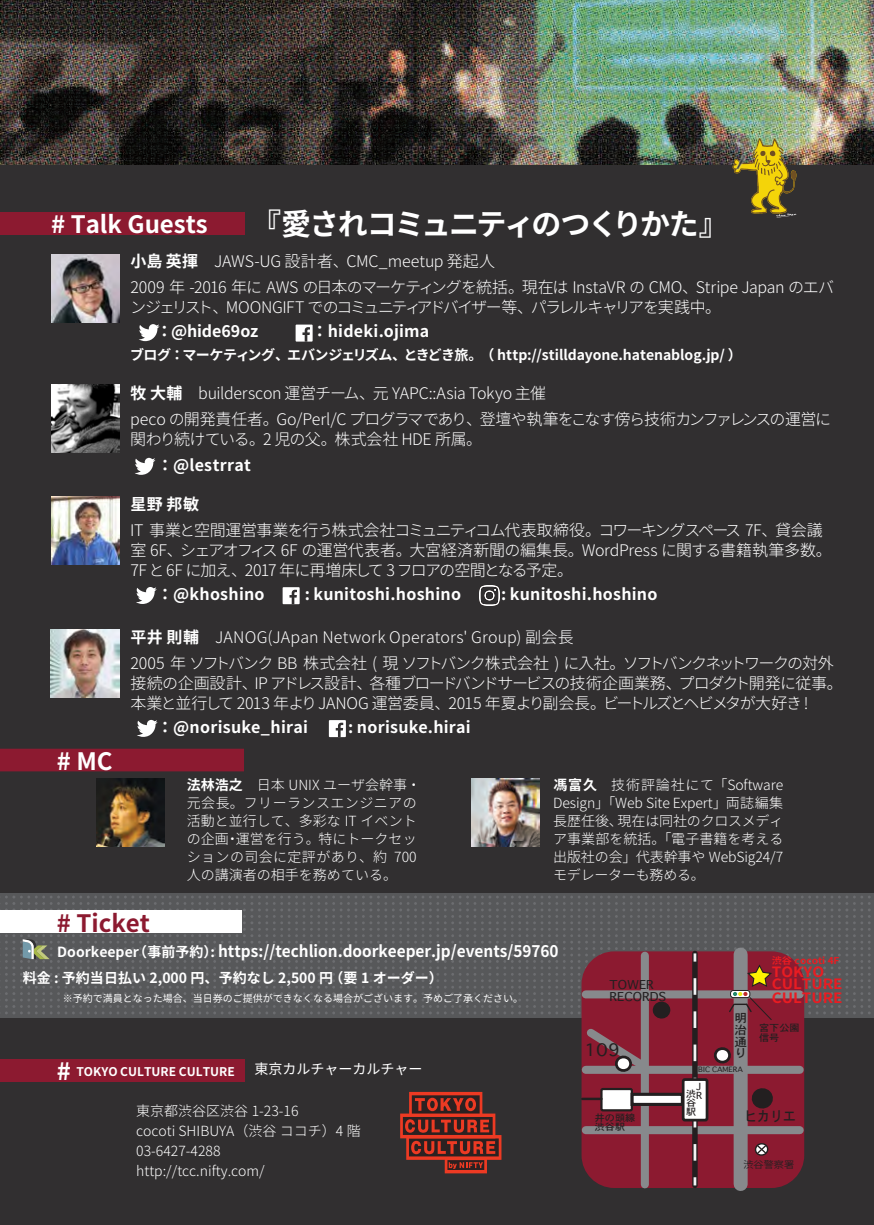
<style>
.page{position:relative;width:874px;height:1225px;background:#fff}
.page>*{position:absolute;margin:0;border:0;box-sizing:border-box;transform-origin:0 0}
.t1{font:700 30px "Noto Sans CJ Kjp";letter-spacing:-.075em;color:#fff}
.t2{font:700 24px "Noto Sans CJ Kjp";color:#fff}
.t3{font:700 24px "Noto Sans CJ Kjp";color:#8c1a30}
.t4{font:16.6px "Osaka";color:#231f20;scale:1.07 1}
.t5{font:300 16px/20px "Noto Sans CJ Kjp";letter-spacing:-.035em;color:#fff}
.t6{font:700 16px "Noto Sans CJ Kjp";letter-spacing:.015em;color:#fff}
.t7{font:300 16px/26px "Noto Sans CJ Kjp";color:#fff}
.t8{font:700 16px "Noto Sans CJ Kjp";letter-spacing:.015em;color:#fff;scale:.96 1}
.t9{font:300 16px "Noto Sans CJ Kjp";letter-spacing:-.1em;color:#fff}
.t10{font:700 14.2px/11.8px "Noto Sans CJ Kjp";color:#e91c22;scale:1.07 1}
.t11{font:14.2px "Osaka";color:#231f20;scale:.91 1}
.t12{font:300 14px/18px "Noto Sans CJ Kjp";color:#fff}
.t13{font:700 14px "Noto Sans CJ Kjp";color:#fff}
.t14{font:14px "Noto Sans CJ Kjp";color:#fff}
.t15{font:700 12px "Noto Sans CJ Kjp";color:#fff}
.t16{font:11.8px/11.8px "Osaka";color:#231f20;scale:1.07 1}
.t17{font:10px "Noto Sans CJ Kjp";color:#fff}
.t18{font:9.4px/8px "Osaka";color:#231f20;scale:1.07 1}
.t19{font:700 9.4px "Noto Sans CJ Kjp";color:#e91c22;scale:1.08 1}
.t20{font:9.4px "Koz Go Pr 6 N";color:#231f20;scale:1.07 1}
.t21{font:7px "Osaka";color:#231f20;scale:1.07 1}
.s1{font-weight:700}
.s2{font-size:14px}
.s3{font-size:24px}
</style>
<div class="page">
<div style="left:0;top:0;width:873px;height:1225px;background:#312f30"></div>
<img style="left:0;top:0;width:873px;height:164px">
<svg style="left:0;top:893px;width:870px;height:125px;fill:#57585a"></svg>
<img style="left:732px;top:138px;width:64px;height:80px">
<img style="left:730px;top:151px;width:18px;height:22px">
<img style="left:96px;top:778px;width:68px;height:68px">
<svg style="left:23px;top:939px;width:27px;height:20px"></svg>
<svg style="left:135px;top:458px;width:20px;height:17px"></svg>
<svg style="left:139px;top:324px;width:20px;height:17px"></svg>
<div style="left:0;top:212px;width:244px;height:23px;background:#8c1a30"></div>
<div style="left:0;top:1059px;width:244px;height:22px;background:#8c1a30"></div>
<div style="left:0;top:910px;width:241px;height:23px;background:#fff"></div>
<div style="left:0;top:748px;width:244px;height:23px;background:#8c1a30"></div>
<img style="left:471px;top:778px;width:68px;height:68px">
<img style="left:51px;top:385px;width:68px;height:68px">
<svg style="left:400px;top:1092px;width:101px;height:81px"></svg>
<img style="left:51px;top:255px;width:68px;height:68px">
<div style="left:295px;top:324px;width:17px;height:17px;background:#fff"></div>
<svg style="left:302px;top:327px;width:8px;height:14px"></svg>
<svg style="left:136px;top:587px;width:21px;height:17px"></svg>
<img style="left:51px;top:496px;width:68px;height:68px">
<div style="left:282px;top:587px;width:17px;height:17px;background:#fff"></div>
<svg style="left:289px;top:590px;width:8px;height:14px"></svg>
<img style="left:479px;top:585px;width:20px;height:20px">
<svg style="left:137px;top:720px;width:20px;height:17px"></svg>
<img style="left:51px;top:629px;width:68px;height:68px">
<div style="left:329px;top:720px;width:17px;height:17px;background:#fff"></div>
<svg style="left:335px;top:722px;width:8px;height:15px"></svg>
<div style="left:581px;top:951px;width:222px;height:237px;background:#8c1a30;border-radius:33px"></div>
<div style="left:585px;top:990px;width:214px;height:8px;background:#87898c"></div>
<div style="left:640px;top:955px;width:8px;height:229px;background:#87898c"></div>
<div style="left:733px;top:954px;width:14px;height:230px;background:#87898c"></div>
<div style="left:655px;top:1004px;width:12px;height:12px;background:#231f20;border-radius:50%"></div>
<div style="left:652px;top:1001px;width:18px;height:18px;border:6px solid #231f20;border-radius:50%"></div>
<div style="left:585px;top:1065px;width:214px;height:8px;background:#87898c"></div>
<div style="left:585px;top:1126px;width:214px;height:8px;background:#87898c"></div>
<svg style="left:691px;top:953px;width:6px;height:232px"></svg>
<svg style="left:693px;top:1177px;width:3px;height:8px"></svg>
<svg style="left:693px;top:970px;width:3px;height:190px"></svg>
<svg style="left:693px;top:953px;width:3px;height:8px"></svg>
<div style="left:682px;top:1079px;width:24px;height:41px;background:#fff;border-radius:2px"></div>
<div style="left:681px;top:1078px;width:27px;height:43px;border:3px solid #231f20;border-radius:2px"></div>
<svg style="left:747px;top:1081px;width:26px;height:32px"></svg>
<svg style="left:714px;top:1047px;width:17px;height:17px"></svg>
<div style="left:601px;top:1089px;width:30px;height:21px;background:#fff"></div>
<div style="left:600px;top:1088px;width:32px;height:23px;border:2px solid #231f20"></div>
<div style="left:630px;top:1092px;width:53px;height:14px;background:#fff;border:3px solid #231f20"></div>
<svg style="left:581px;top:1021px;width:72px;height:55px"></svg>
<hr style="left:582px;top:1097px;width:19px;height:3px;background:#231f20">
<svg style="left:727px;top:963px;width:45px;height:57px"></svg>
<svg style="left:754px;top:1143px;width:15px;height:12px"></svg>
<h2 class="t2" style="left:51px;top:211px;width:158px"># Talk Guests</h2>
<h1 class="t1" style="left:251px;top:207px;width:479px">『愛されコミュニティのつくりかた』</h1>
<p class="t5" style="left:130px;top:249px;width:704px;line-height:26px"><span class="s1">小島 英揮　</span>JAWS-UG 設計者、CMC_meetup 発起人<br>2009 年 -2016 年に AWS の日本のマーケティングを統括。現在は InstaVR の CMO、Stripe Japan のエバ</p>
<p class="t9" style="left:130px;top:298px;width:592px">ンジェリスト、MOONGIFT でのコミュニティアドバイザー等、パラレルキャリアを実践中。</p>
<p class="t6" style="left:130px;top:322px;width:300px">　 ：@hide69oz 　　 ：hideki.ojima</p>
<p class="t13" style="left:130px;top:347px;width:622px">ブログ：マーケティング、エバンジェリズム、ときどき旅。（ http://stilldayone.hatenablog.jp/ ）　</p>
<p class="t5" style="left:130px;top:380px;width:702px;line-height:26px"><span class="s1">牧 大輔　</span>builderscon 運営チーム、元 YAPC::Asia Tokyo 主催<br>peco の開発責任者。Go/Perl/C プログラマであり、登壇や執筆をこなす傍ら技術カンファレンスの運営に</p>
<p class="t5" style="left:130px;top:429px;width:353px">関わり続けている。2 児の父。株式会社 HDE 所属。</p>
<p class="t6" style="left:130px;top:456px;width:138px">　 ：@lestrrat　</p>
<h2 class="t2" style="left:57px;top:747px;width:57px"># MC</h2>
<p class="t6" style="left:130px;top:495px;width:86px">星野 邦敏　</p>
<p class="t5" style="left:130px;top:521px;width:702px">IT 事業と空間運営事業を行う株式会社コミュニティコム代表取締役。コワーキングスペース 7F、貸会議室 6F、シェアオフィス 6F の運営代表者。大宮経済新聞の編集長。WordPress に関する書籍執筆多数。<br>7F と6F に加え、2017 年に再増床して 3 フロアの空間となる予定。</p>
<p class="t6" style="left:130px;top:585px;width:135px">　 ：@khoshino</p>
<p class="t6" style="left:304px;top:585px;width:158px">: kunitoshi.hoshino</p>
<p class="t6" style="left:501px;top:585px;width:174px">: kunitoshi.hoshino　</p>
<p class="t7" style="left:130px;top:625px;width:704px"><span class="s1">平井 則輔　</span>JANOG(JApan Network Operators' Group) 副会長<br>2005 年 ソフトバンク BB 株式会社 ( 現 ソフトバンク株式会社 ) に入社。ソフトバンクネットワークの対外</p>
<p class="t5" style="left:130px;top:674px;width:713px">接続の企画設計、IP アドレス設計、各種ブロードバンドサービスの技術企画業務、プロダクト開発に従事。本業と並行して 2013 年よりJANOG 運営委員、2015 年夏より副会長。ビートルズとヘビメタが大好き!</p>
<p class="t6" style="left:130px;top:718px;width:179px">　 ：@norisuke_hirai</p>
<p class="t6" style="left:348px;top:718px;width:124px">: norisuke.hirai</p>
<p class="t12" style="left:187px;top:776px;width:235px"><span class="s1">法林浩之　</span>日本 UNIX ユーザ会幹事・元会長。フリーランスエンジニアの活動と並行して、多彩な IT イベントの企画・運営を行う。特にトークセッションの司会に定評があり、約 700人の講演者の相手を務めている。</p>
<p class="t12" style="left:553px;top:776px;width:232px;text-align:justify"><span class="s1">馮富久　</span>技術評論社にて「Software Design」「Web Site Expert」両誌編集長歴任後、現在は同社のクロスメディア事業部を統括。「電子書籍を考える出版社の会」代表幹事や WebSig24/7モデレーターも務める。</p>
<h2 class="t3" style="left:57px;top:909px;width:95px"># Ticket</h2>
<p class="t8" style="left:57px;top:942px;width:523px"><span class="s2">Doorkeeper（事前予約）:</span> https://techlion.doorkeeper.jp/events/59760</p>
<p class="t13" style="left:23px;top:970px;width:421px">料金 : 予約当日払い 2,000 円、予約なし 2,500 円 （要 1 オーダー）</p>
<p class="t17" style="left:23px;top:992px;width:502px">　　　　※予約で満員となった場合、当日券のご提供ができなくなる場合がございます。予めご了承ください。</p>
<p class="t15" style="left:57px;top:1064px;width:179px"><span class="s3">#</span> TOKYO CULTURE CULTURE</p>
<p class="t14" style="left:254px;top:1061px;width:169px">東京カルチャーカルチャー</p>
<p class="t12" style="left:136px;top:1100px;width:226px;line-height:20px">東京都渋谷区渋谷 1-23-16<br>cocoti SHIBUYA（渋谷 ココチ）4 階<br>03-6427-4288<br>http://tcc.nifty.com/</p>
<p class="t16" style="left:609px;top:978px;width:54px">TOWER<br>RECORDS</p>
<p class="t4" style="left:584px;top:1039px;width:35px">109</p>
<p class="t18" style="left:594px;top:1112px;width:39px;line-height:9.4px">井の頭線渋谷駅</p>
<p class="t16" style="left:734px;top:1011px;width:13px;text-align:justify">明治通り</p>
<p class="t21" style="left:698px;top:1065px;width:43px">BIC CAMERA</p>
<p class="t19" style="left:771px;top:955px;width:64px">渋谷 cocoti 4F</p>
<p class="t10" style="left:771px;top:966px;width:68px">TOKYO<br>CULTURE</p>
<p class="t10" style="left:771px;top:992px;width:68px">CULTURE</p>
<p class="t18" style="left:758px;top:1023px;width:39px;line-height:9.4px">宮下公園信号</p>
<p class="t18" style="left:685px;top:1082px;width:17px;text-indent:10px">J渋R谷</p>
<p class="t18" style="left:685px;top:1107px;width:11px">駅</p>
<p class="t11" style="left:744px;top:1106px;width:58px">ヒカリエ</p>
<p class="t20" style="left:743px;top:1159px;width:49px">渋谷警察署</p>
</div>
